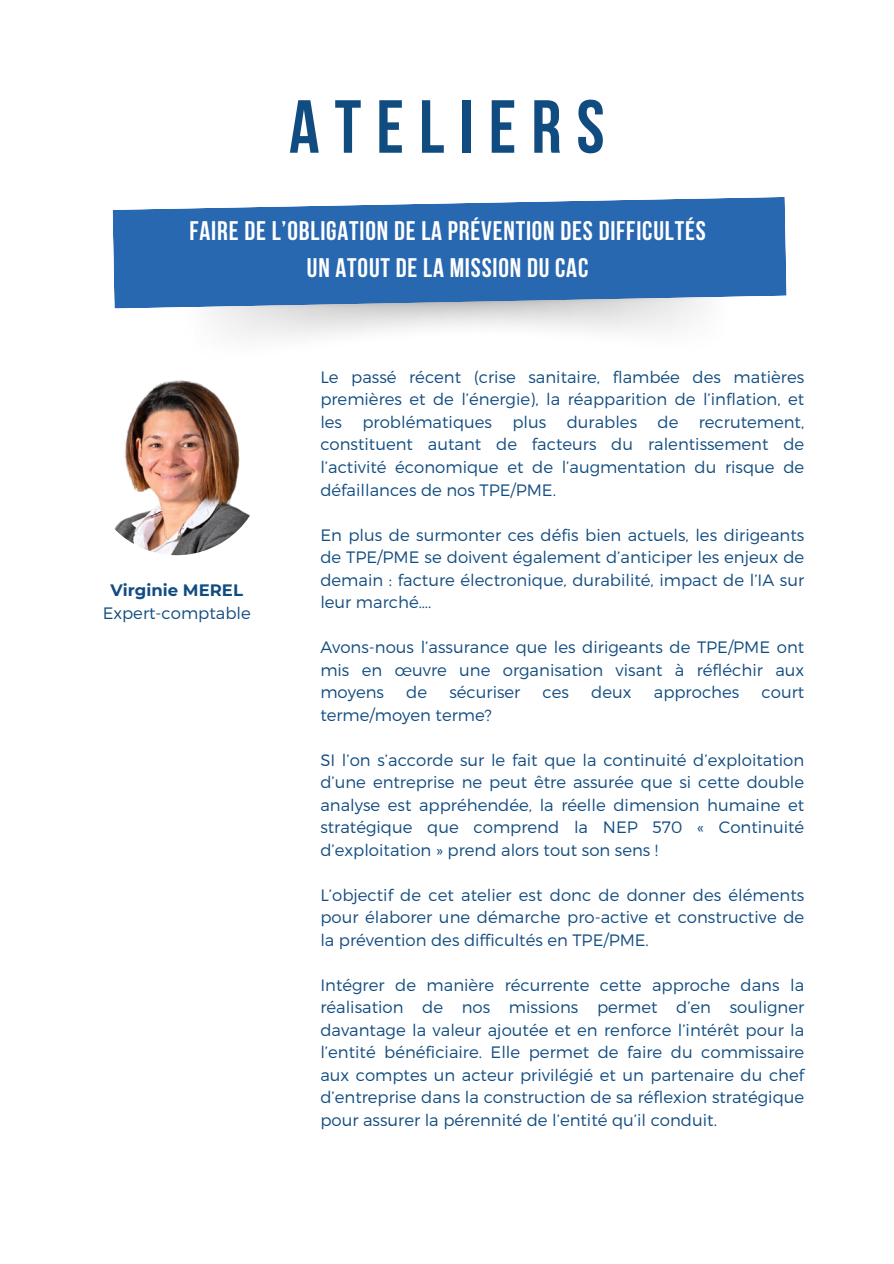
<style>
.page{position:relative;width:894px;height:1264px;background:#fff}
.page>*{position:absolute;margin:0;border:0;box-sizing:border-box;transform-origin:0 0}
.t1{font:700 75px "Bebas Neue";letter-spacing:.2em;color:#114c81}
.t2{font:700 26.7px/36.6px "Bebas Neue";letter-spacing:.03em;color:#fff;text-align:center}
.t3{font:300 16.5px/22.5px "Montserrat";color:#114c81;text-align:justify}
.t4{font:700 16.5px "Montserrat";color:#114c81}
</style>
<div class="page">
<img style="left:89px;top:380px;width:175px;height:175px;border-radius:50%">
<svg style="left:112px;top:197px;width:674px;height:111px;background:#3f77b8"></svg>
<p class="t1" style="left:289px;top:96px;width:317px">ATELIERS</p>
<h2 class="t2" style="left:189px;top:215px;width:517px">FAIRE DE L’OBLIGATION DE LA PRÉVENTION DES DIFFICULTÉS<br>UN ATOUT DE LA MISSION DU CAC</h2>
<p class="t4" style="left:111px;top:579px;width:134px">Virginie MEREL</p>
<p class="t3" style="left:103px;top:601px;width:150px">Expert-comptable</p>
<p class="t3" style="left:320px;top:365px;width:485px">Le passé récent (crise sanitaire, flambée des matières premières et de l’énergie), la réapparition de l’inflation, et les problématiques plus durables de recrutement, constituent autant de facteurs du ralentissement de l’activité économique et de l’augmentation du risque de défaillances de nos TPE/PME.</p>
<p class="t3" style="left:320px;top:522px;width:485px">En plus de surmonter ces défis bien actuels, les dirigeants de TPE/PME se doivent également d’anticiper les enjeux de demain : facture électronique, durabilité, impact de l’IA sur leur marché….</p>
<p class="t3" style="left:320px;top:635px;width:485px">Avons-nous l’assurance que les dirigeants de TPE/PME ont mis en œuvre une organisation visant à réfléchir aux moyens</p>
<p class="t3" style="left:406px;top:680px;width:22px">de</p>
<p class="t3" style="left:449px;top:680px;width:72px">sécuriser</p>
<p class="t3" style="left:542px;top:680px;width:28px">ces</p>
<p class="t3" style="left:591px;top:680px;width:42px">deux</p>
<p class="t3" style="left:653px;top:680px;width:87px">approches</p>
<p class="t3" style="left:761px;top:680px;width:44px">court</p>
<p class="t3" style="left:320px;top:702px;width:173px">terme/moyen terme?</p>
<p class="t3" style="left:320px;top:747px;width:485px">SI l’on s’accorde sur le fait que la continuité d’exploitation d’une entreprise ne peut être assurée que si cette double analyse est appréhendée, la réelle dimension humaine et stratégique que comprend la NEP 570 « Continuité d’exploitation » prend alors tout son sens !</p>
<p class="t3" style="left:320px;top:882px;width:485px">L’objectif de cet atelier est donc de donner des éléments pour élaborer une démarche pro-active et constructive de la prévention des difficultés en TPE/PME.</p>
<p class="t3" style="left:320px;top:972px;width:485px">Intégrer de manière récurrente cette approche dans la réalisation de nos missions permet d’en souligner davantage la valeur ajoutée et en renforce l’intérêt pour la l’entité bénéficiaire. Elle permet de faire du commissaire aux comptes un acteur privilégié et un partenaire du chef d’entreprise dans la construction de sa réflexion stratégique pour assurer la pérennité de l’entité qu’il conduit.</p>
</div>
